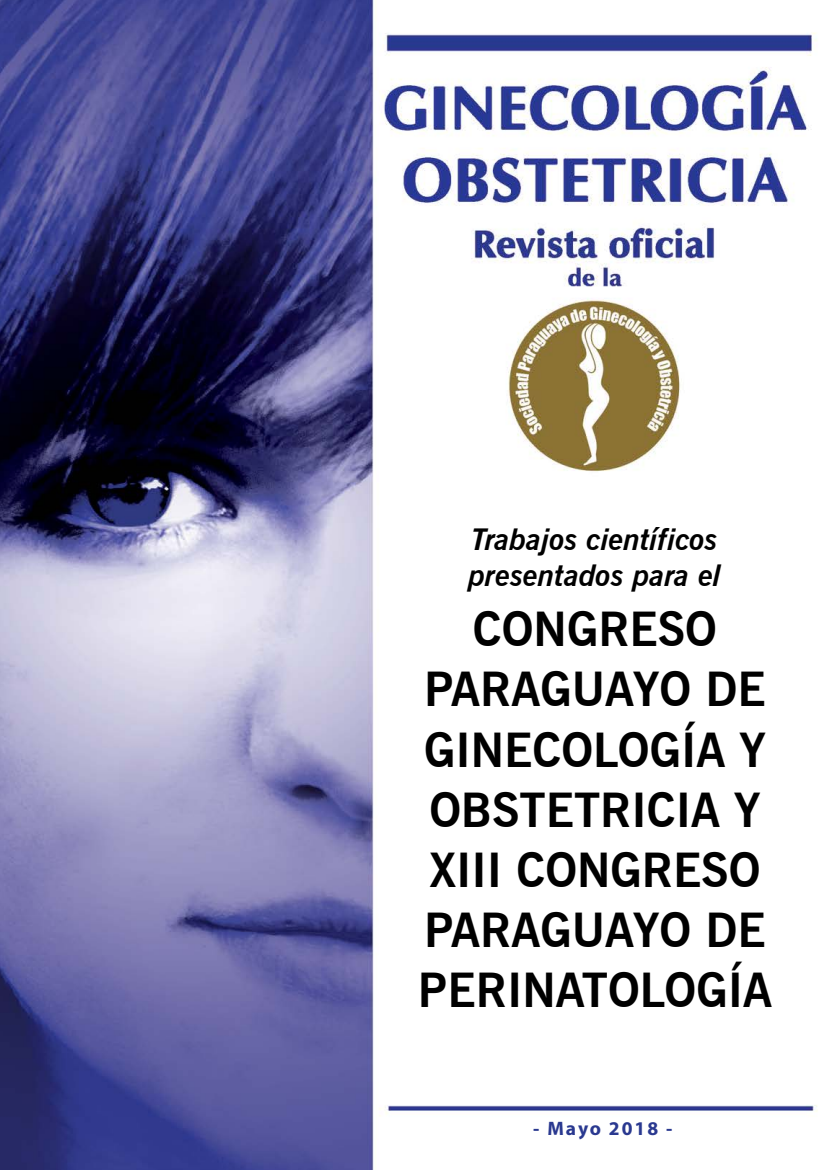
<style>
.page{position:relative;width:830px;height:1170px;background:#fff}
.page>*{position:absolute;margin:0;border:0;box-sizing:border-box;transform-origin:0 0}
.t1{font:700 46.8px/60px "News Gothic BT";color:#000;text-align:center}
.t2{font:italic 700 30px/36px "News Gothic BT";color:#000}
.t3{font:700 19.5px "Myriad Pro";letter-spacing:.1em;color:#2a3990}
</style>
<div class="page">
<img style="left:0;top:0;width:818px;height:1169px">
<p class="t2" style="left:468px;top:521px;width:254px">Trabajos científicos presentados para el</p>
<p class="t1" style="left:418px;top:599px;width:355px">CONGRESO<br>PARAGUAYO DE<br>GINECOLOGÍA Y<br>OBSTETRICIA Y xiii CONGRESO<br>PARAGUAYO DE<br>PERINATOLOGÍA</p>
<p class="t3" style="left:533px;top:1116px;width:140px">- Mayo 2018 -</p>
</div>
